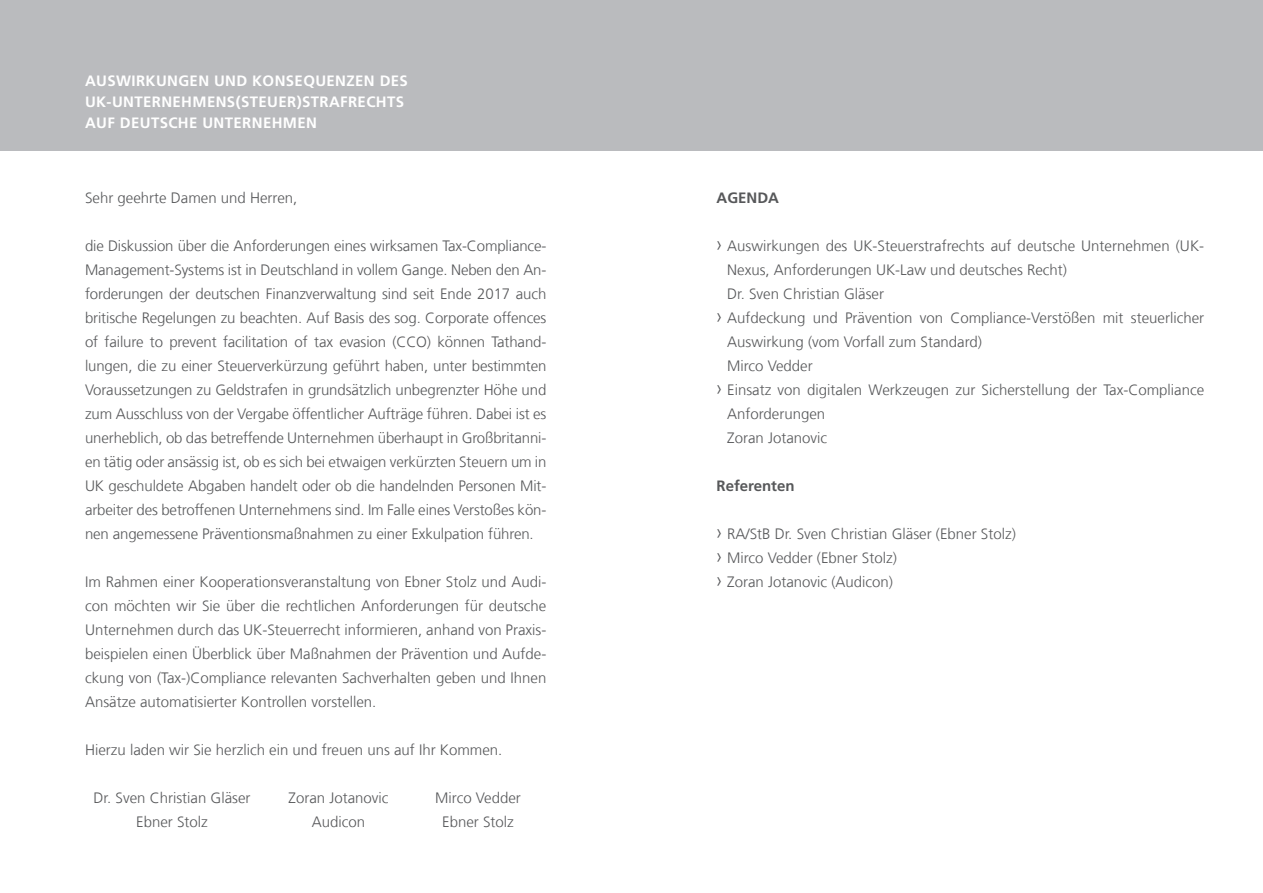
<style>
.page{position:relative;width:1263px;height:893px;background:#fff}
.page>*{position:absolute;margin:0;border:0;box-sizing:border-box;transform-origin:0 0}
.t1{font:300 15px/24px "Frutiger LT Com";color:#57585a;text-align:justify}
.t2{font:700 15px/21px "Frutiger LT Com";letter-spacing:.025em;color:#fff}
.t3{font:700 15px "Frutiger LT Com";color:#57585a}
.s1{font-stretch:condensed;font-size:21px}
</style>
<div class="page">
<div style="left:0;top:0;width:1263px;height:150px;background:#babbbe"></div>
<p class="t2" style="left:85px;top:70px;width:324px">AUSWIRKUNGEN UND KONSEQUENZEN DES<br>UK-UNTERNEHMENS(STEUER)STRAFRECHTS<br>AUF DEUTSCHE UNTERNEHMEN</p>
<p class="t1" style="left:85px;top:186px;width:214px">Sehr geehrte Damen und Herren,</p>
<p class="t1" style="left:85px;top:234px;width:463px">die Diskussion über die Anforderungen eines wirksamen Tax-Compliance-Management-Systems ist in Deutschland in vollem Gange. Neben den An&shy;forderungen der deutschen Finanzverwaltung sind seit Ende 2017 auch britische Regelungen zu beachten. Auf Basis des sog. Corporate offences of failure to prevent facilitation of tax evasion (CCO) können Tathand&shy;lungen, die zu einer Steuerverkürzung geführt haben, unter bestimmten Voraussetzungen zu Geldstrafen in grundsätzlich unbegrenzter Höhe und zum Ausschluss von der Vergabe öffentlicher Aufträge führen. Dabei ist es unerheblich, ob das betreffende Unternehmen überhaupt in Großbritanni&shy;en tätig oder ansässig ist, ob es sich bei etwaigen verkürzten Steuern um in UK geschuldete Abgaben handelt oder ob die handelnden Personen Mit&shy;arbeiter des betroffenen Unternehmens sind. Im Falle eines Verstoßes kön&shy;nen angemessene Präventionsmaßnahmen zu einer Exkulpation führen.</p>
<p class="t1" style="left:85px;top:570px;width:463px">Im Rahmen einer Kooperationsveranstaltung von Ebner Stolz und Audi&shy;con möchten wir Sie über die rechtlichen Anforderungen für deutsche Unternehmen durch das UK-Steuerrecht informieren, anhand von Praxis&shy;beispielen einen Überblick über Maßnahmen der Prävention und Aufde&shy;ckung von (Tax-)Compliance relevanten Sachverhalten geben und Ihnen Ansätze automatisierter Kontrollen vorstellen.</p>
<p class="t1" style="left:85px;top:738px;width:419px">Hierzu laden wir Sie herzlich ein und freuen uns auf Ihr Kommen.</p>
<p class="t1" style="left:94px;top:786px;width:158px">Dr. Sven Christian Gläser</p>
<p class="t1" style="left:289px;top:786px;width:102px">Zoran Jotanovic</p>
<p class="t1" style="left:435px;top:786px;width:87px">Mirco Vedder</p>
<p class="t1" style="left:136px;top:810px;width:73px">Ebner Stolz</p>
<p class="t1" style="left:312px;top:810px;width:55px">Audicon</p>
<p class="t1" style="left:442px;top:810px;width:73px">Ebner Stolz</p>
<p class="t3" style="left:716px;top:189px;width:22px">AGEND</p>
<p class="t3" style="left:768px;top:189px;width:12px">A</p>
<p class="t1" style="left:716px;top:234px;width:489px"><span class="s1">›</span> Auswirkungen des UK-Steuerstrafrechts auf deutsche Unternehmen (UK-</p>
<p class="t1" style="left:727px;top:258px;width:341px">Nexus, Anforderungen UK-Law und deutsches Recht)</p>
<p class="t1" style="left:727px;top:282px;width:158px">Dr. Sven Christian Gläser</p>
<p class="t1" style="left:716px;top:306px;width:489px"><span class="s1">›</span> Aufdeckung und Prävention von Compliance-Verstößen mit steuerlicher</p>
<p class="t1" style="left:727px;top:330px;width:256px">Auswirkung (vom Vorfall zum Standard)</p>
<p class="t1" style="left:727px;top:354px;width:87px">Mirco Vedder</p>
<p class="t1" style="left:716px;top:378px;width:489px"><span class="s1">›</span> Einsatz von digitalen Werkzeugen zur Sicherstellung der Tax-Compliance</p>
<p class="t1" style="left:727px;top:402px;width:100px">Anforderungen</p>
<p class="t1" style="left:727px;top:426px;width:102px">Zoran Jotanovic</p>
<p class="t3" style="left:716px;top:477px;width:80px">REFERENTEN</p>
<p class="t1" style="left:716px;top:522px;width:301px;text-align:left"><span class="s1">›</span> RA/StB Dr. Sven Christian Gläser (Ebner Stolz) <span class="s1">›</span> Mirco Vedder (Ebner Stolz)<br><span class="s1">›</span> Zoran Jotanovic (Audicon)</p>
</div>
